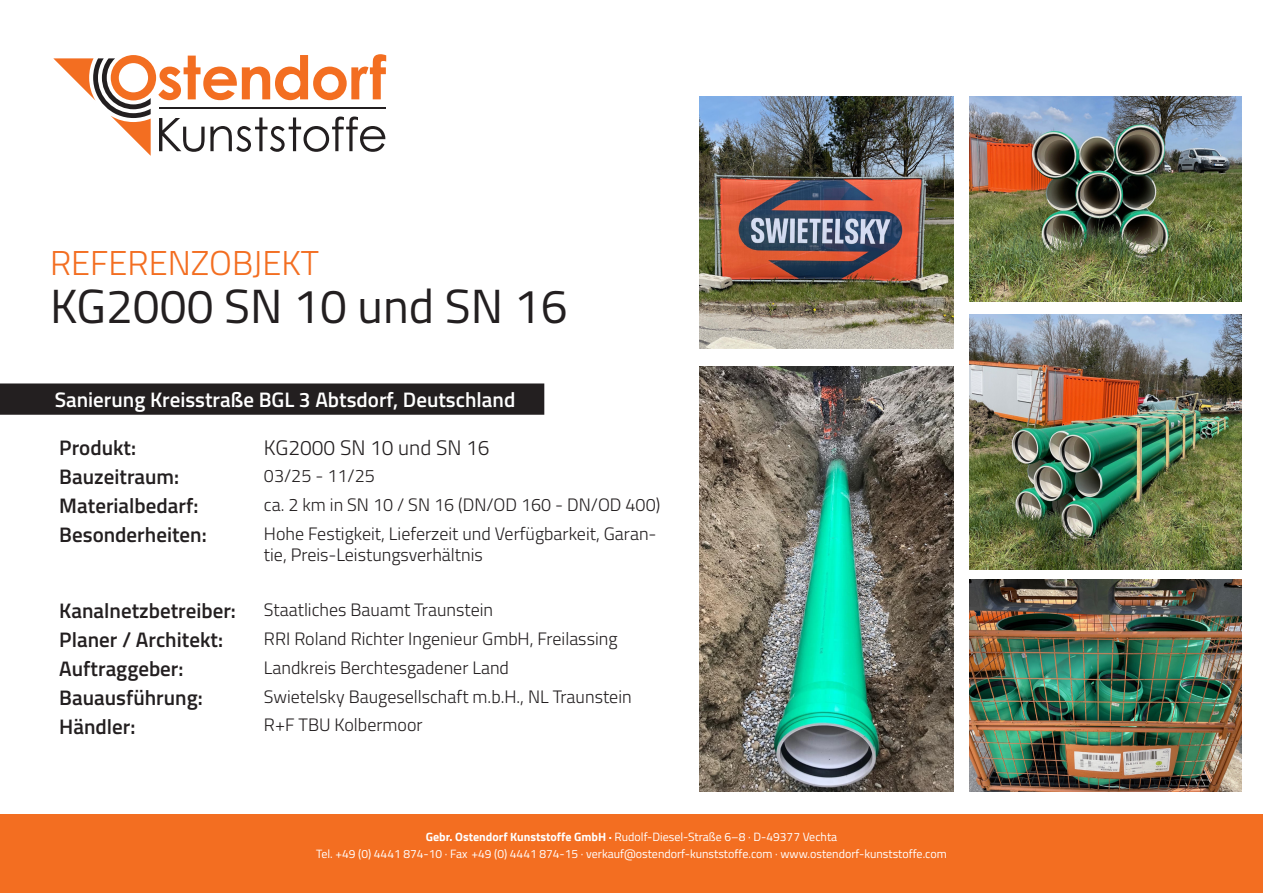
<style>
.page{position:relative;width:1263px;height:893px;background:#fff}
.page>*{position:absolute;margin:0;border:0;box-sizing:border-box;transform-origin:0 0}
.t1{font:48px "Titillium";color:#231f20}
.t2{font:300 34.5px "Titillium";color:#f36e21}
.t3{font:600 21px "Titillium";color:#231f20}
.t4{font:600 21px "Titillium";color:#fff}
.t5{font:300 21px "Titillium";color:#231f20}
.t6{font:300 18px/21.6px "Titillium";color:#231f20}
.t7{font:12px "Titillium";color:#fff}
.s1{font-weight:700}
</style>
<div class="page">
<div style="left:0;top:814px;width:1263px;height:79px;background:#f36e21"></div>
<svg style="left:53px;top:54px;width:333px;height:102px"></svg>
<div style="left:0;top:383px;width:544px;height:32px;background:#231f20"></div>
<img style="left:699px;top:97px;width:254px;height:252px">
<img style="left:969px;top:315px;width:273px;height:254px">
<img style="left:969px;top:579px;width:273px;height:213px">
<img style="left:699px;top:367px;width:254px;height:425px">
<img style="left:969px;top:97px;width:273px;height:204px">
<p class="t2" style="left:50px;top:238px;width:271px">REFERENZOBJEKT</p>
<p class="t1" style="left:50px;top:271px;width:519px">KG2000 SN 10 und SN 16</p>
<p class="t4" style="left:55px;top:384px;width:462px">Sanierung Kreisstraße BGL 3 Abtsdorf, Deutschland</p>
<p class="t3" style="left:59px;top:432px;width:78px">Produkt:</p>
<p class="t5" style="left:264px;top:433px;width:227px">KG2000 SN 10 und SN 16</p>
<p class="t3" style="left:59px;top:461px;width:121px">Bauzeitraum:</p>
<p class="t6" style="left:264px;top:464px;width:112px">03/25 - 11/25</p>
<p class="t3" style="left:59px;top:490px;width:141px">Materialbedarf:</p>
<p class="t6" style="left:264px;top:493px;width:398px">ca. 2 km in SN 10 / SN 16 (DN/OD 160 - DN/OD 400)</p>
<p class="t3" style="left:59px;top:519px;width:149px">Besonderheiten:</p>
<p class="t6" style="left:264px;top:522px;width:394px">Hohe Festigkeit, Lieferzeit und Verfügbarkeit, Garan&shy;tie, Preis-Leistungsverhältnis</p>
<p class="t3" style="left:59px;top:595px;width:178px">Kanalnetzbetreiber:</p>
<p class="t6" style="left:264px;top:598px;width:231px">Staatliches Bauamt Traunstein</p>
<p class="t3" style="left:59px;top:624px;width:165px">Planer / Architekt:</p>
<p class="t6" style="left:264px;top:627px;width:355px">RRI Roland Richter Ingenieur GmbH, Freilassing</p>
<p class="t3" style="left:59px;top:653px;width:126px">Auftraggeber:</p>
<p class="t6" style="left:264px;top:656px;width:247px">Landkreis Berchtesgadener Land</p>
<p class="t3" style="left:59px;top:682px;width:145px">Bauausführung:</p>
<p class="t6" style="left:264px;top:684px;width:369px">Swietelsky Baugesellschaft m.b.H., NL Traunstein</p>
<p class="t3" style="left:59px;top:710px;width:78px">Händler:</p>
<p class="t6" style="left:264px;top:713px;width:160px">R+F TBU Kolbermoor</p>
<p class="t7" style="left:426px;top:828px;width:413px"><span class="s1">Gebr. Ostendorf Kunststoffe GmbH ·</span> Rudolf-Diesel-Straße 6–8 · D-49377 Vechta</p>
<p class="t7" style="left:316px;top:845px;width:632px">Tel. +49 (0) 4441 874-10 · Fax +49 (0) 4441 874-15 · verkauf@ostendorf-kunststoffe.com · www.ostendorf-kunststoffe.com</p>
</div>
